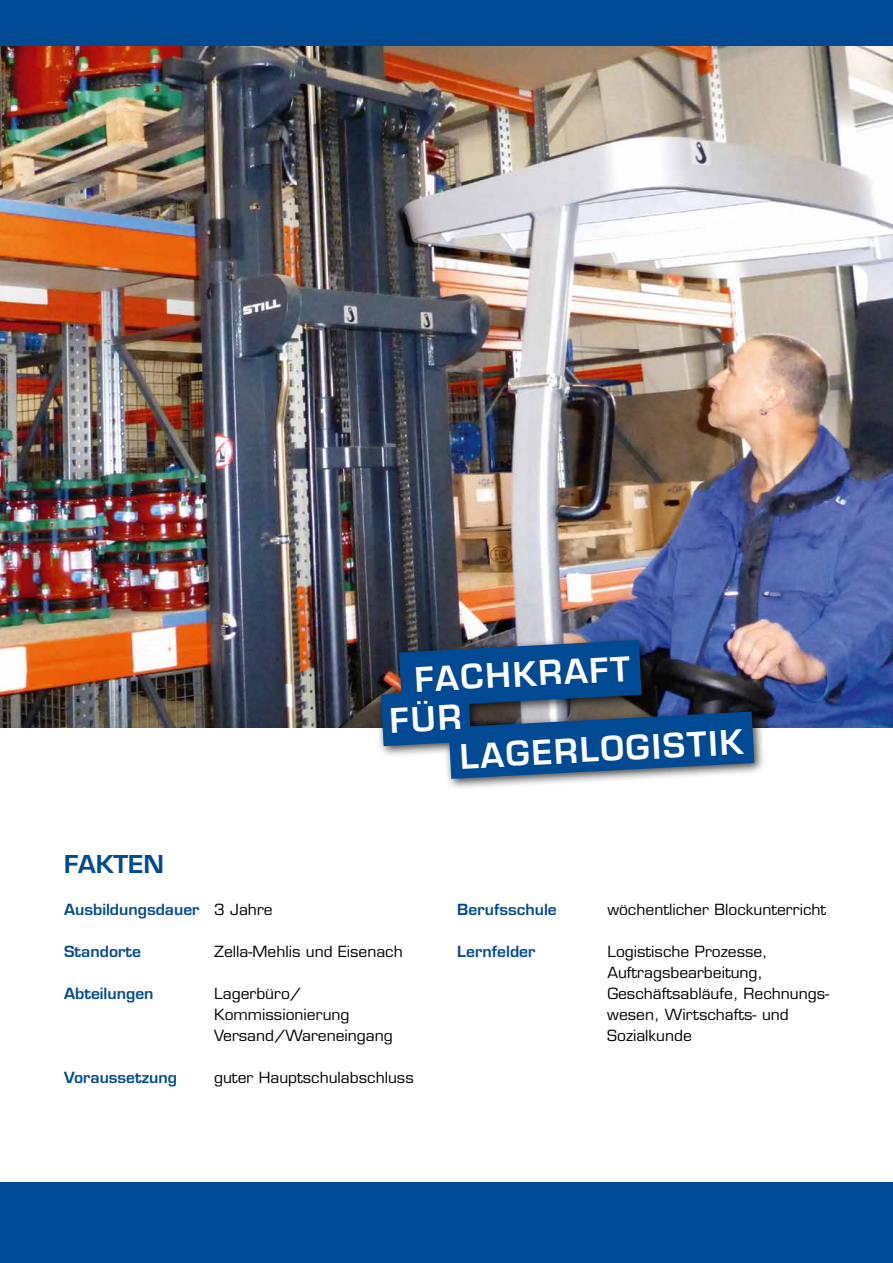
<style>
.page{position:relative;width:893px;height:1263px;background:#fff}
.page>*{position:absolute;margin:0;border:0;box-sizing:border-box;transform-origin:0 0}
.t1{font:600 33px/39.6px "Eurostile";color:#fff}
.t2{font:600 24px "Eurostile";color:#004a93;scale:1.04 1}
.t3{font:15px/21px "Eurostile";color:#000;scale:1.04 1}
.t4{font:600 15px "Eurostile";color:#004a93;scale:1.04 1}
.s1{font-weight:400;color:#000}
</style>
<div class="page">
<img style="left:1px;top:45px;width:892px;height:682px">
<div style="left:375px;top:634px;width:391px;height:157px;background:#000;opacity:.75"></div>
<svg style="left:381px;top:640px;width:373px;height:139px;background:#285687"></svg>
<div style="left:0;top:1182px;width:893px;height:81px;background:#004a93"></div>
<img style="left:0;top:43px;width:1px;height:684px">
<div style="left:0;top:0;width:893px;height:45px;background:#004a93"></div>
<h1 class="t1" style="left:387px;top:661px;width:244px;text-indent:27px;rotate:-3deg">FACHKRAFT<br>FÜR</h1>
<h1 class="t1" style="left:459px;top:736px;width:285px;rotate:-3deg">LAGERLOGISTIK</h1>
<h2 class="t2" style="left:64px;top:849px;width:98px">FAKTEN</h2>
<p class="t4" style="left:64px;top:900px;width:202px">Ausbildungsdauer <span class="s1">3 Jahre</span></p>
<p class="t4" style="left:64px;top:942px;width:75px">Standorte</p>
<p class="t3" style="left:214px;top:941px;width:183px">Zella-Mehlis und Eisenach</p>
<p class="t4" style="left:64px;top:984px;width:88px">Abteilungen</p>
<p class="t3" style="left:214px;top:983px;width:173px">Lagerbüro/<br>Kommissionierung<br>Versand/Wareneingang</p>
<p class="t4" style="left:64px;top:1068px;width:110px">Voraussetzung</p>
<p class="t3" style="left:214px;top:1067px;width:193px">guter Hauptschulabschluss</p>
<p class="t4" style="left:457px;top:900px;width:97px">Berufsschule</p>
<p class="t3" style="left:607px;top:899px;width:212px">wöchentlicher Blockunterricht</p>
<p class="t4" style="left:457px;top:942px;width:77px">Lernfelder</p>
<p class="t3" style="left:607px;top:941px;width:215px">Logistische Prozesse,<br>Auftragsbearbeitung,<br>Geschäftsabläufe, Rechnungs&shy;wesen, Wirtschafts- und<br>Sozialkunde</p>
</div>
